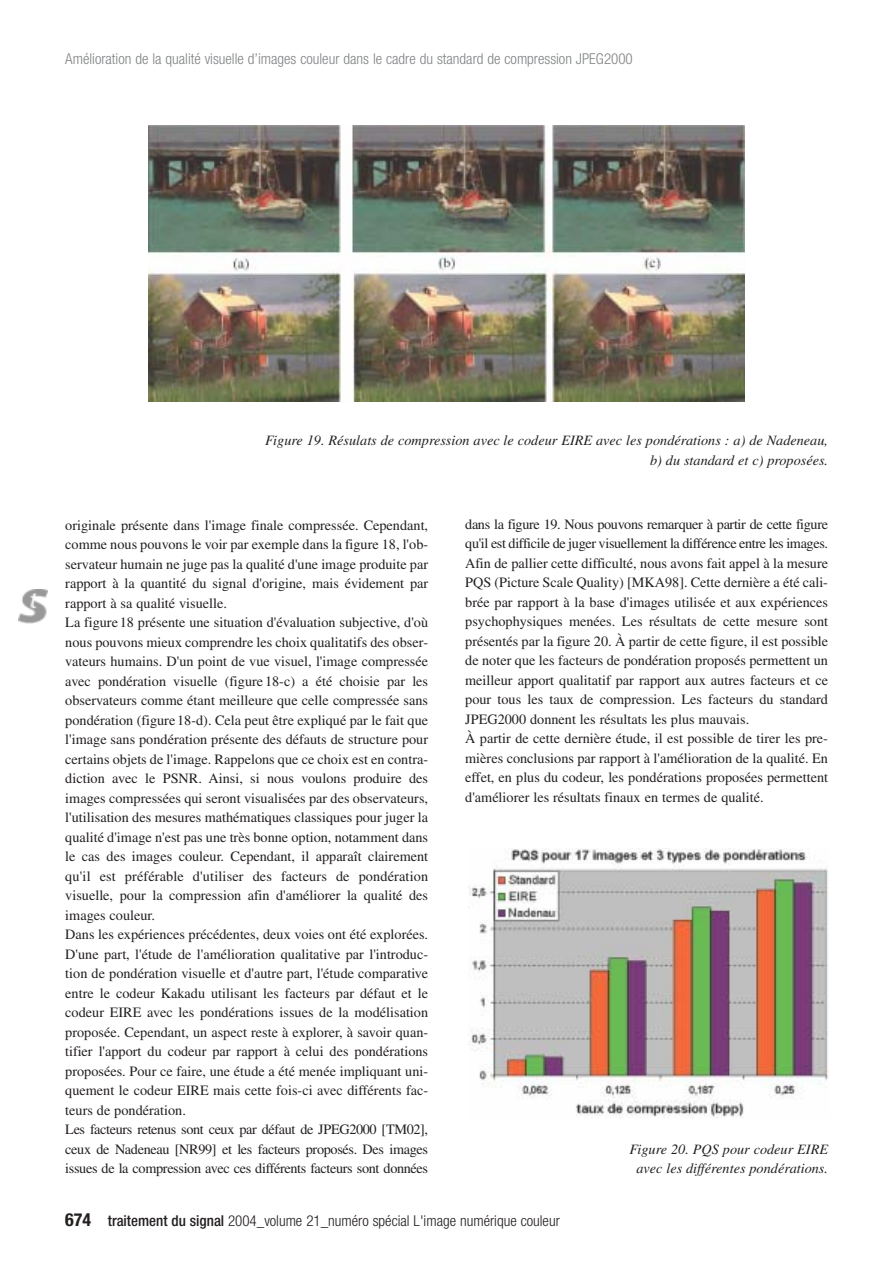
<style>
.page{position:relative;width:893px;height:1263px;background:#fff}
.page>*{position:absolute;margin:0;border:0;box-sizing:border-box;transform-origin:0 0}
.t1{font:300 condensed 15px "Helvetica Neue";color:#808284}
.t2{font:300 condensed 15px "Helvetica Neue";color:#231f1f}
.t3{font:14.25px/19.5px "Times";color:#231f1f}
.t4{font:italic 14.25px/19.5px "Times";color:#231f1f;text-align:right}
.s1{font-weight:700;font-size:18px}
.s2{font-weight:500}
</style>
<div class="page">
<img style="left:19px;top:589px;width:28px;height:35px">
<img style="left:149px;top:125px;width:595px;height:277px">
<img style="left:468px;top:848px;width:361px;height:271px">
<p class="t1" style="left:65px;top:53px;width:569px">Amélioration de la qualité visuelle d’images couleur dans le cadre du standard de compression JPEG2000</p>
<p class="t4" style="left:265px;top:432px;width:564px">Figure 19. Résulats de compression avec le codeur EIRE avec les pondérations : a) de Nadeneau, b) du standard et c) proposées.</p>
<p class="t3" style="left:465px;top:515px;width:364px">dans la figure 19. Nous pouvons remarquer à partir de cette figure qu'il est difficile de juger visuellement la différence entre les images.<br>Afin de pallier cette difficulté, nous avons fait appel à la mesure PQS (Picture Scale Quality) [MKA98]. Cette dernière a été cali&shy;brée par rapport à la base d'images utilisée et aux expériences psychophysiques menées. Les résultats de cette mesure sont présentés par la figure 20. À partir de cette figure, il est possible de noter que les facteurs de pondération proposés permettent un meilleur apport qualitatif par rapport aux autres facteurs et ce pour tous les taux de compression. Les facteurs du standard JPEG2000 donnent les résultats les plus mauvais.<br>À partir de cette dernière étude, il est possible de tirer les pre&shy;mières conclusions par rapport à l'amélioration de la qualité. En effet, en plus du codeur, les pondérations proposées permettent d'améliorer les résultats finaux en termes de qualité.</p>
<p class="t3" style="left:65px;top:516px;width:364px">originale présente dans l'image finale compressée. Cependant, comme nous pouvons le voir par exemple dans la figure 18, l'ob&shy;servateur humain ne juge pas la qualité d'une image produite par rapport à la quantité du signal d'origine, mais évidement par rapport à sa qualité visuelle.<br>La figure18 présente une situation d'évaluation subjective, d'où nous pouvons mieux comprendre les choix qualitatifs des obser&shy;vateurs humains. D'un point de vue visuel, l'image compressée avec pondération visuelle (figure18-c) a été choisie par les observateurs comme étant meilleure que celle compressée sans pondération (figure18-d). Cela peut être expliqué par le fait que l'image sans pondération présente des défauts de structure pour certains objets de l'image. Rappelons que ce choix est en contra&shy;diction avec le PSNR. Ainsi, si nous voulons produire des images compressées qui seront visualisées par des observateurs, l'utilisation des mesures mathématiques classiques pour juger la qualité d'image n'est pas une très bonne option, notamment dans le cas des images couleur. Cependant, il apparaît clairement qu'il est préférable d'utiliser des facteurs de pondération visuelle, pour la compression afin d'améliorer la qualité des images couleur.<br>Dans les expériences précédentes, deux voies ont été explorées.<br>D'une part, l'étude de l'amélioration qualitative par l'introduc&shy;tion de pondération visuelle et d'autre part, l'étude comparative entre le codeur Kakadu utilisant les facteurs par défaut et le codeur EIRE avec les pondérations issues de la modélisation proposée. Cependant, un aspect reste à explorer, à savoir quan&shy;tifier l'apport du codeur par rapport à celui des pondérations proposées. Pour ce faire, une étude a été menée impliquant uni&shy;quement le codeur EIRE mais cette fois-ci avec différents fac&shy;teurs de pondération.<br>Les facteurs retenus sont ceux par défaut de JPEG2000 [TM02], ceux de Nadeneau [NR99] et les facteurs proposés. Des images issues de la compression avec ces différents facteurs sont données</p>
<p class="t2" style="left:65px;top:1215px;width:496px"><span class="s1">674</span> <span class="s2">traitement du signal</span> 2004_volume 21_numéro spécial L'image numérique couleur</p>
<p class="t4" style="left:629px;top:1141px;width:200px;text-align:center">Figure 20. PQS pour codeur EIRE avec les différentes pondérations.</p>
</div>
